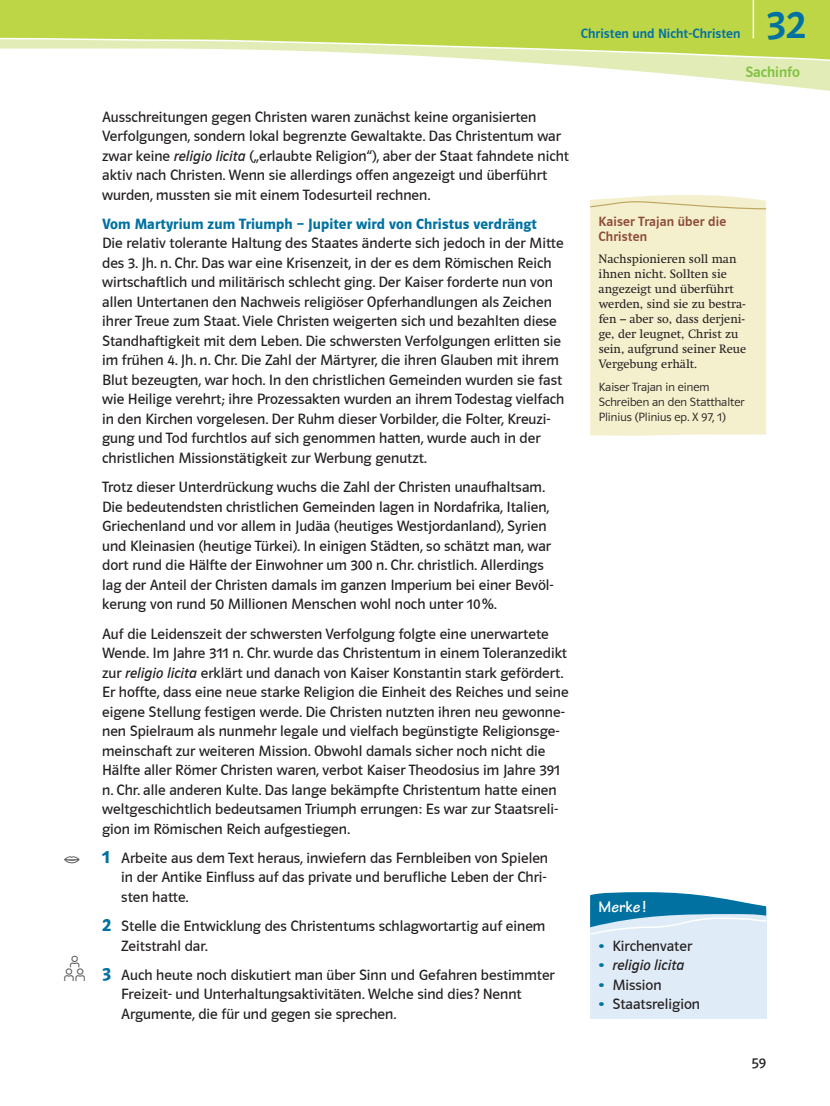
<style>
.page{position:relative;width:830px;height:1106px;background:#fff}
.page>*{position:absolute;margin:0;border:0;box-sizing:border-box;transform-origin:0 0}
.t1{font:42px "Polo 22 K Krftg";color:#0071a1}
.t2{font:700 16.5px "Tekton Pro";color:#fff}
.t3{font:15px/19.5px "Polo CE11 K Buch";color:#231f20}
.t4{font:15px "Polo CE11 K Hfett";letter-spacing:.01em;color:#0071a1}
.t5{font:italic 15px "Polo CE11 K Buch";color:#231f20}
.t6{font:15px "Polo CE11 K Krftg";color:#7fc241}
.t7{font:13.5px/15px "Polo CE11 K Krftg";letter-spacing:.01em;color:#8d4a36}
.t8{font:13.5px "Polo CE11 K Krftg";letter-spacing:.005em;color:#0071a1}
.t9{font:12px/15px "Klett Swift";color:#231f20}
.t10{font:12px/15px "Polo CE11 K Leicht";color:#231f20}
.s1{font-style:italic}
.s2{font-family:"Polo CE11 K Hfett";font-size:18.75px;color:#0071a1}
.s3{font-family:"Polo CE11 K Hfett";color:#0071a1}
.s4{font-family:"Polo CE11 K Hfett";font-style:normal;color:#0071a1}
</style>
<div class="page">
<div style="left:590px;top:195px;width:175px;height:241px;background:#f4f0cd"></div>
<svg style="left:590px;top:200px;width:177px;height:10px;background:#ede7c0"></svg>
<div style="left:590px;top:908px;width:175px;height:111px;background:#dfebf7"></div>
<svg style="left:590px;top:892px;width:177px;height:44px"></svg>
<svg style="left:0;top:0;width:830px;height:91px"></svg>
<p class="t8" style="left:580px;top:26px;width:161px">Christen und Nicht-Christen</p>
<h1 class="t1" style="left:765px;top:2px;width:41px">32</h1>
<p class="t6" style="left:745px;top:63px;width:56px">Sachinfo</p>
<p class="t3" style="left:102px;top:107px;width:468px">Ausschreitungen gegen Christen waren zunächst keine organisierten Verfolgungen, sondern lokal begrenzte Gewaltakte. Das Christentum war zwar keine <span class="s1">religio licita</span> („erlaubte Religion“), aber der Staat fahndete nicht aktiv nach Christen. Wenn sie allerdings offen angezeigt und überführt wurden, mussten sie mit einem Todesurteil rechnen.</p>
<p class="t4" style="left:102px;top:215px;width:436px">Vom Martyrium zum Triumph – Jupiter wird von Christus verdrängt</p>
<p class="t3" style="left:102px;top:234px;width:463px">Die relativ tolerante Haltung des Staates änderte sich jedoch in der Mitte des 3. Jh. n. Chr. Das war eine Krisenzeit, in der es dem Römischen Reich wirtschaftlich und militärisch schlecht ging. Der Kaiser forderte nun von allen Untertanen den Nachweis religiöser Opferhandlungen als Zeichen ihrer Treue zum Staat. Viele Christen weigerten sich und bezahlten diese Standhaftigkeit mit dem Leben. Die schwersten Verfolgungen erlitten sie im frühen 4. Jh. n. Chr. Die Zahl der Märtyrer, die ihren Glauben mit ihrem Blut bezeugten, war hoch. In den christlichen Gemeinden wurden sie fast wie Heilige verehrt; ihre Prozessakten wurden an ihrem Todestag vielfach in den Kirchen vorgelesen. Der Ruhm dieser Vorbilder, die Folter, Kreuzi&shy;gung und Tod furchtlos auf sich genommen hatten, wurde auch in der christlichen Missionstätigkeit zur Werbung genutzt.</p>
<p class="t3" style="left:102px;top:478px;width:452px">Trotz dieser Unterdrückung wuchs die Zahl der Christen unaufhaltsam.<br>Die bedeutendsten christlichen Gemeinden lagen in Nordafrika, Italien, Griechenland und vor allem in Judäa (heutiges Westjordanland), Syrien und Kleinasien (heutige Türkei). In einigen Städten, so schätzt man, war dort rund die Hälfte der Einwohner um 300 n. Chr. christlich. Allerdings lag der Anteil der Christen damals im ganzen Imperium bei einer Bevöl&shy;kerung von rund 50 Millionen Menschen wohl noch unter 10%.</p>
<p class="t3" style="left:102px;top:624px;width:468px">Auf die Leidenszeit der schwersten Verfolgung folgte eine unerwartete Wende. Im Jahre 311 n. Chr. wurde das Christentum in einem Toleranzedikt zur <span class="s1">religio licita</span> erklärt und danach von Kaiser Konstantin stark gefördert.<br>Er hoffte, dass eine neue starke Religion die Einheit des Reiches und seine eigene Stellung festigen werde. Die Christen nutzten ihren neu gewonne&shy;nen Spielraum als nunmehr legale und vielfach begünstigte Religionsge&shy;meinschaft zur weiteren Mission. Obwohl damals sicher noch nicht die Hälfte aller Römer Christen waren, verbot Kaiser Theodosius im Jahre 391 n. Chr. alle anderen Kulte. Das lange bekämpfte Christentum hatte einen weltgeschichtlich bedeutsamen Triumph errungen: Es war zur Staatsreli&shy;gion im Römischen Reich aufgestiegen.</p>
<p class="t3" style="left:121px;top:848px;width:428px;text-align:justify;text-indent:-19px"><span class="s2">1</span> Arbeite aus dem Text heraus, inwiefern das Fernbleiben von Spielen in der Antike Einfluss auf das private und berufliche Leben der Chri&shy;sten hatte.</p>
<p class="t3" style="left:121px;top:916px;width:425px;text-indent:-19px"><span class="s2">2</span> Stelle die Entwicklung des Christentums schlagwortartig auf einem<br>Zeitstrahl dar.</p>
<p class="t3" style="left:121px;top:965px;width:435px;text-indent:-19px"><span class="s2">3</span> Auch heute noch diskutiert man über Sinn und Gefahren bestimmter<br>Freizeit- und Unterhaltungsaktivitäten. Welche sind dies? Nennt<br>Argumente, die für und gegen sie sprechen.</p>
<p class="t7" style="left:598px;top:214px;width:129px">Kaiser Trajan über die<br>Christen</p>
<p class="t9" style="left:598px;top:252px;width:149px">Nachspionieren soll man ihnen nicht. Sollten sie angezeigt und überführt werden, sind sie zu bestra&shy;fen – aber so, dass derjeni&shy;ge, der leugnet, Christ zu sein, -aufgrund seiner Reue<br>Vergebung erhält.</p>
<p class="t10" style="left:598px;top:379px;width:147px">Kaiser Trajan in einem<br>Schreiben an den Statthalter<br>Plinius (Plinius ep. X 97, 1)</p>
<p class="t2" style="left:598px;top:897px;width:49px">Merke !</p>
<p class="t3" style="left:598px;top:936px;width:95px"><span class="s3">•</span> Kirchenvater</p>
<p class="t5" style="left:598px;top:957px;width:87px"><span class="s4">•</span> religio licita</p>
<p class="t3" style="left:598px;top:975px;width:65px"><span class="s3">•</span> Mission</p>
<p class="t3" style="left:598px;top:994px;width:103px"><span class="s3">•</span> Staatsreligion</p>
<p class="t3" style="left:751px;top:1053px;width:16px">59</p>
</div>
